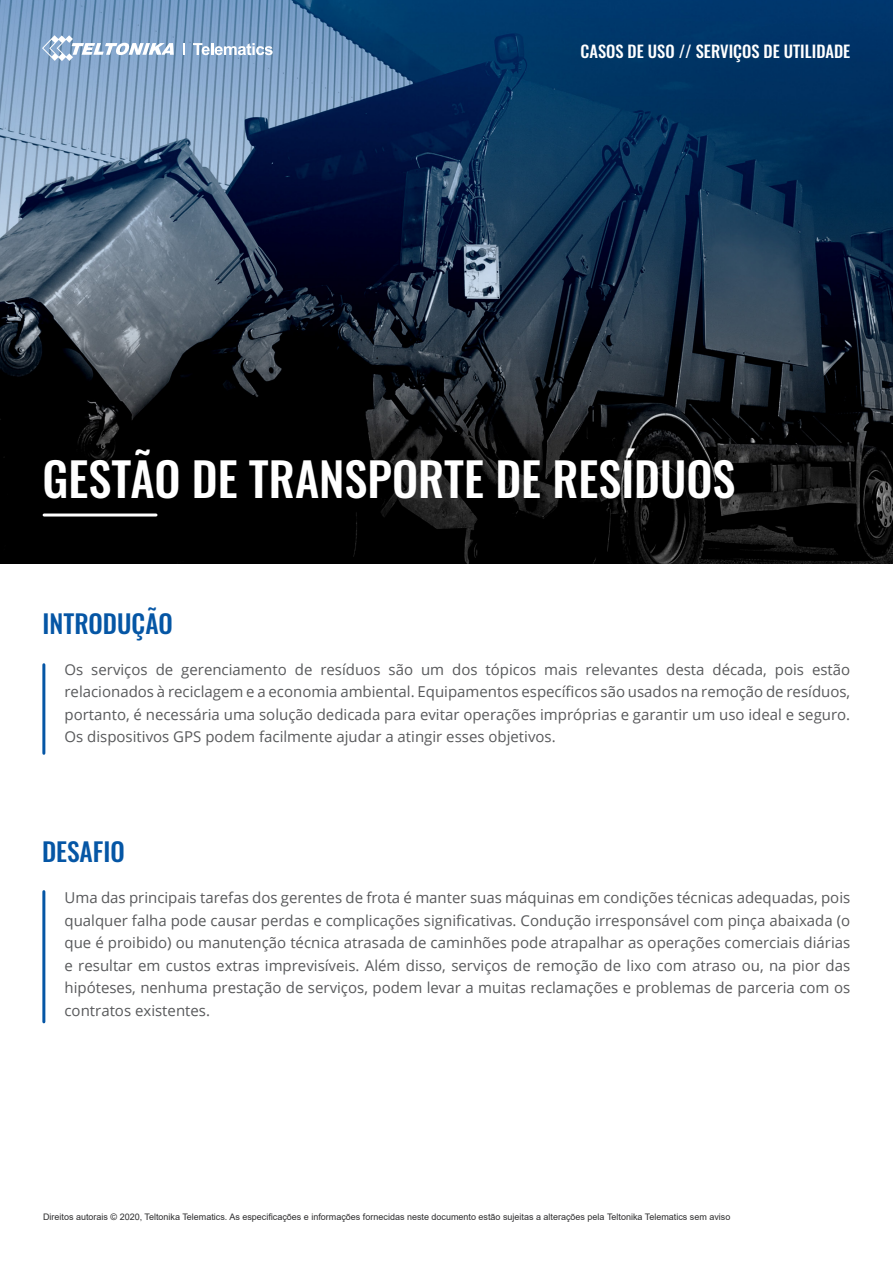
<style>
.page{position:relative;width:893px;height:1263px;background:#fff}
.page>*{position:absolute;margin:0;border:0;box-sizing:border-box;transform-origin:0 0}
.t1{font:500 46.5px "Oswald";color:#fff}
.t2{font:500 25.5px "Oswald";color:#0556a5}
.t3{font:500 16.5px "Oswald";color:#fff}
.t4{font:15px/22.5px "Open Sans";color:#58595b;text-align:justify}
.t5{font:9px "Arial";color:#2e2e2f}
</style>
<div class="page">
<img style="left:0;top:0;width:893px;height:563px">
<hr style="left:42px;top:665px;width:3px;height:88px;background:#0556a5">
<hr style="left:42px;top:892px;width:3px;height:130px;background:#0556a5">
<hr style="left:44px;top:513px;width:112px;height:3px;background:#fff">
<svg style="left:183px;top:43px;width:2px;height:12px"></svg>
<svg style="left:42px;top:35px;width:132px;height:26px"></svg>
<svg style="left:193px;top:43px;width:80px;height:12px"></svg>
<p class="t3" style="left:581px;top:43px;width:271px">CASOS DE USO // SERVIÇOS DE UTILIDADE</p>
<h1 class="t1" style="left:43px;top:455px;width:694px">GESTÃO DE TRANSPORTE DE RESÍDUOS</h1>
<h2 class="t2" style="left:43px;top:610px;width:132px">INTRODUÇÃO</h2>
<p class="t4" style="left:64px;top:658px;width:787px">Os serviços de gerenciamento de resíduos são um dos tópicos mais relevantes desta década, pois estão relacionados à reciclagem e a economia ambiental. Equipamentos específicos são usados na remoção de resíduos, portanto, é necessária uma solução dedicada para evitar operações impróprias e garantir um uso ideal e seguro.<br>Os dispositivos GPS podem facilmente ajudar a atingir esses objetivos.</p>
<h2 class="t2" style="left:42px;top:839px;width:84px">DESAFIO</h2>
<p class="t4" style="left:64px;top:886px;width:787px">Uma das principais tarefas dos gerentes de frota é manter suas máquinas em condições técnicas adequadas, pois qualquer falha pode causar perdas e complicações significativas. Condução irresponsável com pinça abaixada (o que é proibido) ou manutenção técnica atrasada de caminhões pode atrapalhar as operações comerciais diárias e resultar em custos extras imprevisíveis. Além disso, serviços de remoção de lixo com atraso ou, na pior das hipóteses, nenhuma prestação de serviços, podem levar a muitas reclamações e problemas de parceria com os contratos existentes.</p>
<p class="t5" style="left:43px;top:1210px;width:689px">Direitos autorais © 2020, Teltonika Telematics. As especificações e informações fornecidas neste documento estão sujeitas a alterações pela Teltonika Telematics sem aviso</p>
</div>
